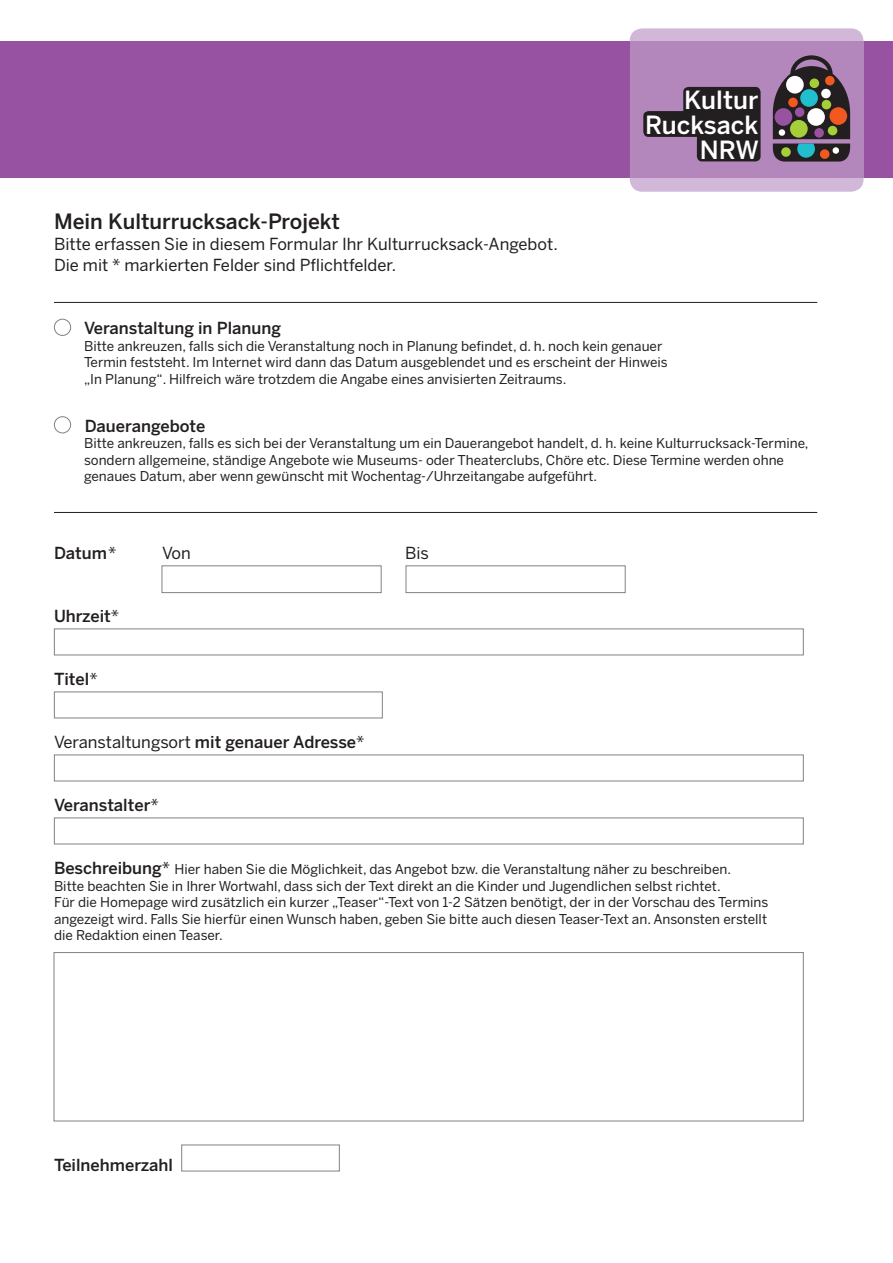
<style>
.page{position:relative;width:893px;height:1263px;background:#fff}
.page>*{position:absolute;margin:0;border:0;box-sizing:border-box;transform-origin:0 0}
.t1{font:500 24.9px/24.9px "Benton Sans";color:#fff;text-align:right}
.t2{font:500 21px "Benton Sans";color:#231f20}
.t3{font:16.5px/21px "Benton Sans";color:#231f20}
.t4{font:500 16.5px "Benton Sans";color:#231f20}
.t5{font:13.5px/16.5px "Benton Sans";color:#231f20}
.s1{font-weight:400}
.s2{font-weight:500}
.s3{font-weight:500;font-size:16.5px}
.s4{font-size:16.5px}
</style>
<div class="page">
<div style="left:54px;top:952px;width:750px;height:169px;border:1px solid #808285"></div>
<div style="left:0;top:41px;width:893px;height:137px;background:#9753a1"></div>
<svg style="left:630px;top:28px;width:234px;height:164px;background:#907593"></svg>
<div style="left:162px;top:565px;width:220px;height:28px;border:1px solid #808285"></div>
<div style="left:406px;top:565px;width:220px;height:28px;border:1px solid #808285"></div>
<hr style="left:54px;top:302px;width:763px;height:1px;background:#231f20">
<div style="left:54px;top:319px;width:17px;height:17px;border:1px solid #808285;border-radius:50%"></div>
<div style="left:54px;top:416px;width:17px;height:17px;border:1px solid #808285;border-radius:50%"></div>
<hr style="left:54px;top:512px;width:763px;height:1px;background:#231f20">
<div style="left:54px;top:628px;width:750px;height:27px;border:1px solid #808285"></div>
<div style="left:54px;top:691px;width:329px;height:27px;border:1px solid #808285"></div>
<div style="left:54px;top:754px;width:750px;height:27px;border:1px solid #808285"></div>
<div style="left:54px;top:817px;width:750px;height:27px;border:1px solid #808285"></div>
<h2 class="t2" style="left:54px;top:209px;width:287px">Mein Kulturrucksack-Projekt</h2>
<p class="t3" style="left:54px;top:234px;width:505px">Bitte erfassen Sie in diesem Formular Ihr Kulturrucksack-Angebot.<br>Die mit * markierten Felder sind Pflichtfelder.</p>
<h1 class="t1" style="left:645px;top:87px;width:116px">Kultur<br>Rucksack<br>NRW</h1>
<p class="t4" style="left:84px;top:318px;width:199px">Veranstaltung in Planung</p>
<p class="t5" style="left:84px;top:337px;width:585px">Bitte ankreuzen, falls sich die Veranstaltung noch in Planung befindet, d. h. noch kein genauer<br>Termin feststeht. Im Internet wird dann das Datum ausgeblendet und es erscheint der Hinweis „In Planung“. Hilfreich wäre trotzdem die Angabe eines anvisierten Zeitraums.</p>
<p class="t4" style="left:85px;top:416px;width:122px">Dauerangebote</p>
<p class="t5" style="left:84px;top:435px;width:726px">Bitte ankreuzen, falls es sich bei der Veranstaltung um ein Dauerangebot handelt, d. h. keine Kulturrucksack-Termine, sondern allgemeine, ständige Angebote wie Museums- oder Theaterclubs, Chöre etc. Diese Termine werden ohne genaues Datum, aber wenn gewünscht mit Wochentag-/Uhrzeitangabe aufgeführt.</p>
<p class="t4" style="left:54px;top:543px;width:64px">Datum <span class="s1">*</span></p>
<p class="t3" style="left:162px;top:543px;width:30px">Von</p>
<p class="t3" style="left:405px;top:543px;width:25px">Bis</p>
<p class="t4" style="left:54px;top:606px;width:67px">Uhrzeit<span class="s1">*</span></p>
<p class="t4" style="left:54px;top:669px;width:45px">Titel<span class="s1">*</span></p>
<p class="t3" style="left:54px;top:732px;width:312px">Veranstaltungsort <span class="s2">mit genauer Adresse</span>*</p>
<p class="t4" style="left:54px;top:795px;width:106px">Veranstalter<span class="s1">*</span></p>
<p class="t5" style="left:54px;top:861px;width:716px"><span class="s3">Beschreibung</span><span class="s4">*</span> Hier haben Sie die Möglichkeit, das Angebot bzw. die Veranstaltung näher zu beschreiben.<br>Bitte beachten Sie in Ihrer Wortwahl, dass sich der Text direkt an die Kinder und Jugendlichen selbst richtet.<br>Für die Homepage wird zusätzlich ein kurzer „Teaser“-Text von 1-2 Sätzen benötigt, der in der Vorschau des Termins angezeigt wird. Falls Sie hierfür einen Wunsch haben, geben Sie bitte auch diesen Teaser-Text an. Ansonsten erstellt die Redaktion einen Teaser.</p>
<p class="t4" style="left:54px;top:1155px;width:121px">Teilnehmerzahl</p>
</div>
